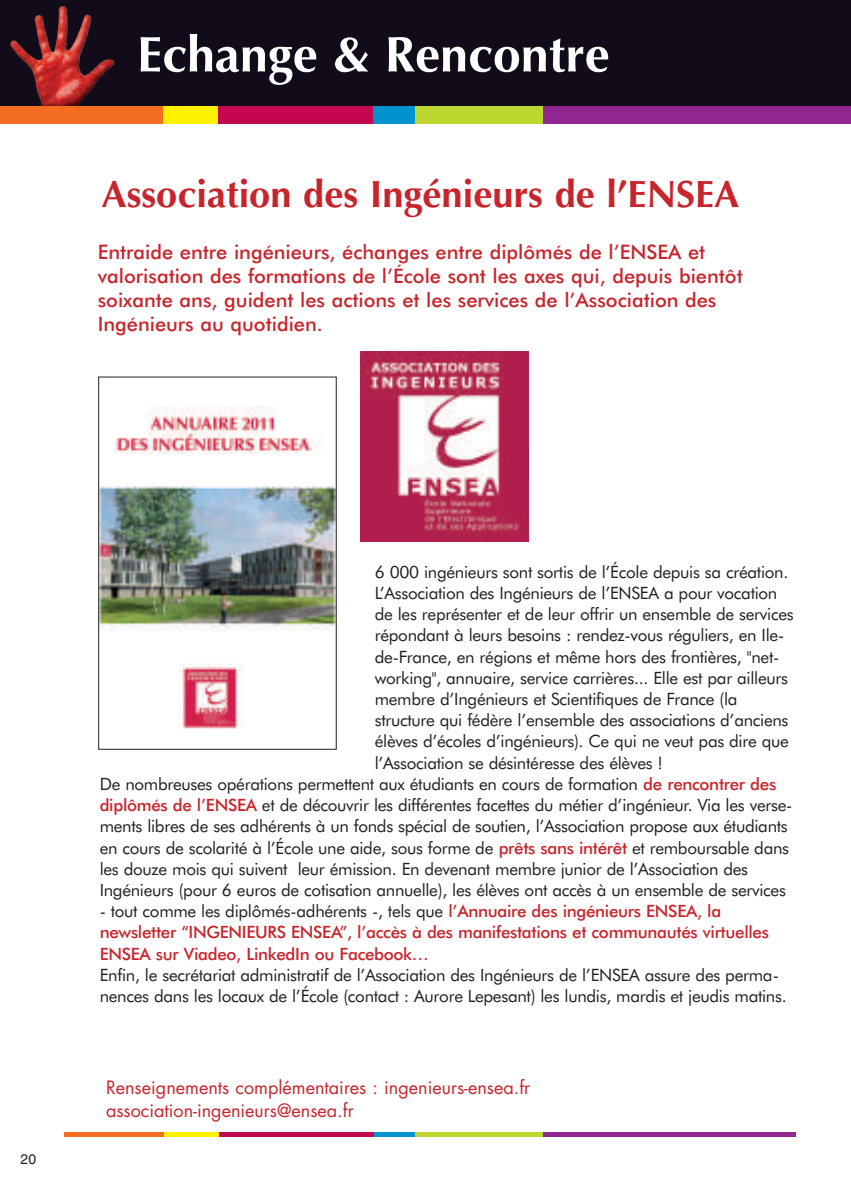
<style>
.page{position:relative;width:851px;height:1191px;background:#fff}
.page>*{position:absolute;margin:0;border:0;box-sizing:border-box;transform-origin:0 0}
.t1{font:700 50px "Optima";color:#fff}
.t2{font:700 38px "Optima";color:#c8242b}
.t3{font:500 20px/24px "Futura BT";color:#c8242b}
.t4{font:18px/23.2px "Futura";color:#c8242b}
.t5{font:17px/21.2px "Futura BT";letter-spacing:-.02em;color:#231f20}
.t6{font:500 17px/21.2px "Futura BT";letter-spacing:-.02em;color:#c8242b}
.t7{font:14px "Helvetica";color:#231f20}
.s1{font-weight:500;color:#c8242b}
.s2{font-weight:400;color:#231f20}
</style>
<div class="page">
<img style="left:100px;top:406px;width:235px;height:323px">
<div style="left:98px;top:376px;width:239px;height:374px;border:1px solid #231f20"></div>
<img style="left:361px;top:351px;width:167px;height:190px">
<div style="left:0;top:0;width:850px;height:113px;background:#120b19"></div>
<img style="left:66px;top:20px;width:8px;height:30px">
<div style="left:0;top:106px;width:850px;height:18px;background:#90268f"></div>
<div style="left:0;top:106px;width:192px;height:18px;background:#f36e21"></div>
<div style="left:163px;top:106px;width:56px;height:18px;background:#fff101"></div>
<div style="left:370px;top:106px;width:46px;height:18px;background:#0093d0"></div>
<div style="left:415px;top:106px;width:127px;height:18px;background:#bed630"></div>
<div style="left:218px;top:106px;width:154px;height:18px;background:#c50750"></div>
<div style="left:64px;top:1132px;width:731px;height:5px;background:#90268f"></div>
<div style="left:64px;top:1132px;width:469px;height:5px;background:#f36e21"></div>
<div style="left:164px;top:1132px;width:55px;height:5px;background:#fff101"></div>
<div style="left:371px;top:1132px;width:46px;height:5px;background:#0093d0"></div>
<div style="left:415px;top:1132px;width:127px;height:5px;background:#bed630"></div>
<div style="left:219px;top:1132px;width:154px;height:5px;background:#c50750"></div>
<h1 class="t1" style="left:137px;top:34px;width:474px">Echange &amp; Rencontre</h1>
<h2 class="t2" style="left:101px;top:179px;width:639px">Association des Ingénieurs de l’ENSEA</h2>
<p class="t3" style="left:98px;top:242px;width:646px">Entraide entre ingénieurs, échanges entre diplômés de l’ENSEA et valorisation des formations de l’École sont les axes qui, depuis bientôt soixante ans, guident les actions et les services de l’Association des Ingénieurs au quotidien.</p>
<p class="t7" style="left:21px;top:1153px;width:17px">20</p>
<p class="t5" style="left:375px;top:562px;width:415px">6 000 ingénieurs sont sortis de l’École depuis sa création.</p>
<p class="t5" style="left:375px;top:584px;width:404px">L’Association des Ingénieurs de l’ENSEA a pour vocation</p>
<p class="t5" style="left:375px;top:605px;width:420px">de les représenter et de leur offrir un ensemble de services</p>
<p class="t5" style="left:375px;top:626px;width:411px">répondant à leurs besoins : rendez-vous réguliers, en Ile-</p>
<p class="t5" style="left:375px;top:647px;width:406px">de-France, en régions et même hors des frontières, "net-</p>
<p class="t5" style="left:375px;top:668px;width:414px">working", annuaire, service carrières... Elle est par ailleurs</p>
<p class="t5" style="left:375px;top:690px;width:364px">membre d’Ingénieurs et Scientifiques de France (la</p>
<p class="t5" style="left:375px;top:711px;width:415px">structure qui fédère l’ensemble des associations d’anciens</p>
<p class="t5" style="left:375px;top:732px;width:415px">élèves d’écoles d’ingénieurs). Ce qui ne veut pas dire que</p>
<p class="t5" style="left:375px;top:753px;width:290px">l’Association se désintéresse des élèves !</p>
<p class="t5" style="left:100px;top:774px;width:678px">De nombreuses opérations permettent aux étudiants en cours de formation <span class="s1">de rencontrer des</span></p>
<p class="t5" style="left:100px;top:796px;width:694px"><span class="s1">diplômés de l’ENSEA</span> et de découvrir les différentes facettes du métier d’ingénieur. Via les verse-</p>
<p class="t5" style="left:100px;top:817px;width:689px">ments libres de ses adhérents à un fonds spécial de soutien, l’Association propose aux étudiants</p>
<p class="t5" style="left:100px;top:838px;width:691px">en cours de scolarité à l’École une aide, sous forme de <span class="s1">prêts sans intérêt</span> et remboursable dans</p>
<p class="t5" style="left:100px;top:859px;width:650px">les douze mois qui suivent leur émission. En devenant membre junior de l’Association des</p>
<p class="t5" style="left:100px;top:880px;width:687px">Ingénieurs (pour 6 euros de cotisation annuelle), les élèves ont accès à un ensemble de services</p>
<p class="t6" style="left:100px;top:902px;width:670px"><span class="s2">- tout comme les diplômés-adhérents -, tels que</span> l’Annuaire des ingénieurs ENSEA, la newsletter “INGENIEURS ENSEA”, l’accès à des manifestations et communautés virtuelles<br>ENSEA sur Viadeo, LinkedIn ou Facebook…</p>
<p class="t5" style="left:100px;top:965px;width:688px">Enfin, le secrétariat administratif de l’Association des Ingénieurs de l’ENSEA assure des perma&shy;nences dans les locaux de l’École (contact : Aurore Lepesant) les lundis, mardis et jeudis matins.</p>
<p class="t4" style="left:106px;top:1077px;width:426px">Renseignements complémentaires : ingenieurs-ensea.fr association-ingenieurs@ensea.fr</p>
</div>
